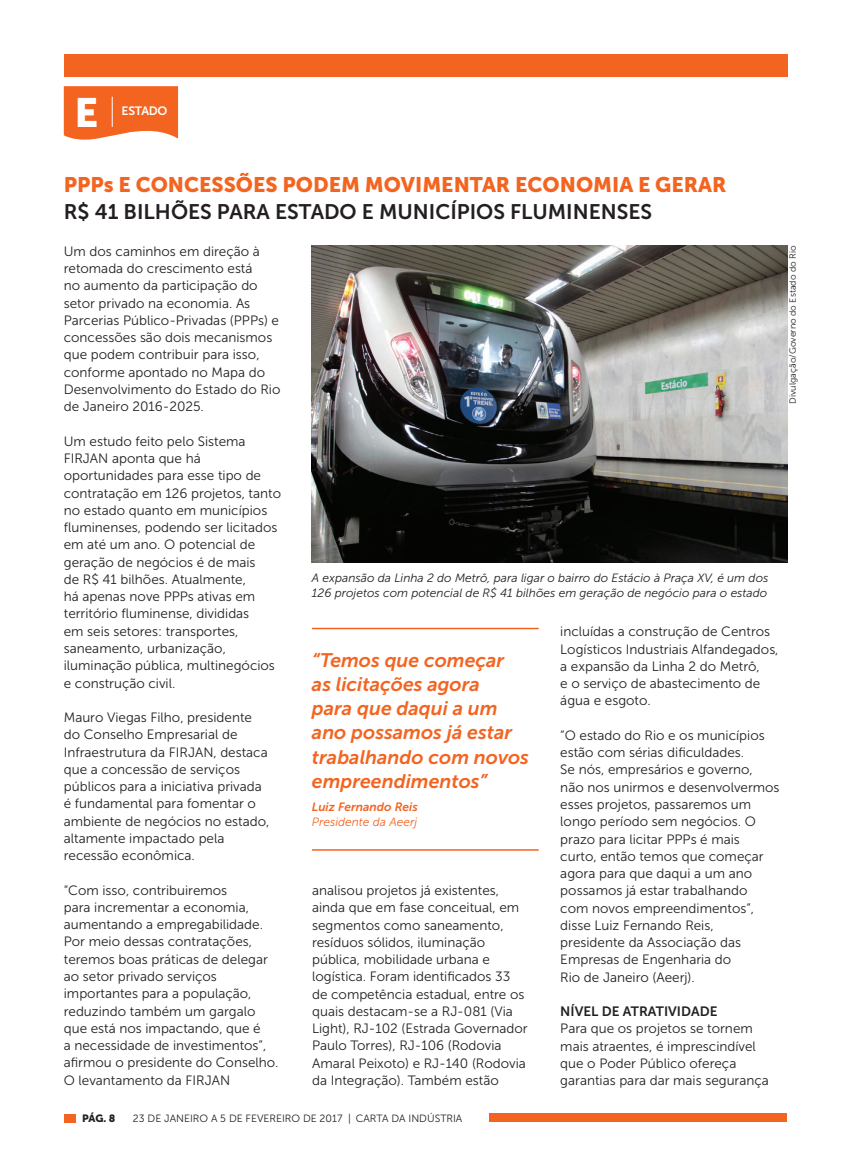
<style>
.page{position:relative;width:851px;height:1149px;background:#fff}
.page>*{position:absolute;margin:0;border:0;box-sizing:border-box;transform-origin:0 0}
.titulo_16{font:40.65px "Museo Sans 900";color:#fff}
.texto{font:21px/27px "Museo Sans 900";color:#f36421}
.OLHO_NOVO_01{font:italic 19.5px/24px "Museo Sans 700";color:#f36421}
.texto-2{font:13.5px/17.2px "Museo Sans 300";color:#231f20}
.Entretítulo{font:13.5px "Museo Sans 700";color:#231f20}
.t1{font:12.15px "Museo Sans 700";letter-spacing:-.02em;color:#fff}
.Legenda{font:italic 12px/15px "Museo Sans 300";color:#231f20}
.OLHO_NOVO_03{font:italic 12px "Museo Sans 300";color:#f36421}
.OLHO_NOVO_02{font:italic 12px "Museo Sans 700";color:#f36421}
.t2{font:10.5px "Museo Sans 300";color:#231f20}
.t3{font:10.5px "Museo Sans 900";color:#231f20}
.Crédito{font:9px "Museo Sans 300";color:#231f20}
.s1{font-family:"Museo Sans 700";color:#231f20}
</style>
<div class="page">
<div style="left:489px;top:1113px;width:298px;height:8px;background:#f36421"></div>
<div style="left:64px;top:54px;width:723px;height:22px;background:#f36421"></div>
<div style="left:64px;top:1113px;width:11px;height:8px;background:#f36421"></div>
<img style="left:312px;top:246px;width:475px;height:316px">
<svg style="left:64px;top:86px;width:114px;height:54px;background:#f47235"></svg>
<hr style="left:112px;top:97px;width:1px;height:30px;background:#fff">
<hr style="left:312px;top:627px;width:226px;height:2px;background:#f36421">
<hr style="left:312px;top:848px;width:226px;height:2px;background:#f36421">
<p class="titulo_16" style="left:74px;top:90px;width:25px">E</p>
<p class="t1" style="left:122px;top:104px;width:47px">ESTADO</p>
<p class="texto" style="left:64px;top:171px;width:664px">PPPs E CONCESSÕES PODEM MOVIMENTAR ECONOMIA E GERAR<br><span class="s1">R$ 41 BILHÕES PARA ESTADO E MUNICÍPIOS FLUMINENSES</span></p>
<p class="texto-2" style="left:64px;top:243px;width:218px">Um dos caminhos em direção à retomada do crescimento está<br>no aumento da participação do setor privado na economia. As<br>Parcerias Público-Privadas (PPPs) e concessões são dois mecanismos que podem contribuir para isso, conforme apontado no Mapa do<br>Desenvolvimento do Estado do Rio de Janeiro 2016-2025.</p>
<p class="texto-2" style="left:64px;top:432px;width:219px">Um estudo feito pelo Sistema<br>FIRJAN aponta que há oportunidades para esse tipo de contratação em 126 projetos, tanto no estado quanto em municípios fluminenses, podendo ser licitados em até um ano. O potencial de geração de negócios é de mais<br>de R$ 41 bilhões. Atualmente,<br>há apenas nove PPPs ativas em território fluminense, divididas<br>em seis setores: transportes, saneamento, urbanização, iluminação pública, multinegócios e construção civil.</p>
<p class="texto-2" style="left:64px;top:708px;width:207px">Mauro Viegas Filho, presidente do Conselho Empresarial de<br>Infraestrutura da FIRJAN, destaca que a concessão de serviços públicos para a iniciativa privada é fundamental para fomentar o ambiente de negócios no estado, altamente impactado pela recessão econômica.</p>
<p class="texto-2" style="left:64px;top:881px;width:216px">“Com isso, contribuiremos<br>para incrementar a economia, aumentando a empregabilidade.<br>Por meio dessas contratações, teremos boas práticas de delegar ao setor privado serviços importantes para a população, reduzindo também um gargalo que está nos impactando, que é<br>a necessidade de investimentos”, afirmou o presidente do Conselho.</p>
<p class="texto-2" style="left:64px;top:1071px;width:168px">O levantamento da FIRJAN</p>
<p class="Legenda" style="left:312px;top:570px;width:458px">A expansão da Linha 2 do Metrô, para ligar o bairro do Estácio à Praça XV, é um dos<br>126 projetos com potencial de R$ 41 bilhões em geração de negócio para o estado</p>
<p class="texto-2" style="left:560px;top:623px;width:220px">incluídas a construção de Centros<br>Logísticos Industriais Alfandegados, a expansão da Linha 2 do Metrô,<br>e o serviço de abastecimento de água e esgoto.</p>
<p class="texto-2" style="left:560px;top:726px;width:221px">“O estado do Rio e os municípios estão com sérias dificuldades.<br>Se nós, empresários e governo, não nos unirmos e desenvolvermos esses projetos, passaremos um longo período sem negócios. O prazo para licitar PPPs é mais curto, então temos que começar agora para que daqui a um ano possamos já estar trabalhando<br>com novos empreendimentos”, disse Luiz Fernando Reis, presidente da Associação das<br>Empresas de Engenharia do<br>Rio de Janeiro (Aeerj).</p>
<p class="Entretítulo" style="left:560px;top:1003px;width:159px">NÍVEL DE ATRATIVIDADE</p>
<p class="texto-2" style="left:560px;top:1019px;width:210px">Para que os projetos se tornem mais atraentes, é imprescindível que o Poder Público ofereça garantias para dar mais segurança</p>
<p class="OLHO_NOVO_01" style="left:312px;top:648px;width:218px">“Temos que começar<br>as licitações agora<br>para que daqui a um ano possamos já estar trabalhando com novos empreendimentos”</p>
<p class="OLHO_NOVO_02" style="left:312px;top:800px;width:107px">Luiz Fernando Reis</p>
<p class="OLHO_NOVO_03" style="left:312px;top:815px;width:107px">Presidente da Aeerj</p>
<p class="texto-2" style="left:312px;top:881px;width:217px">analisou projetos já existentes, ainda que em fase conceitual, em segmentos como saneamento, resíduos sólidos, iluminação pública, mobilidade urbana e logística. Foram identificados 33 de competência estadual, entre os quais destacam-se a RJ-081 (Via<br>Light), RJ-102 (Estrada Governador<br>Paulo Torres), RJ-106 (Rodovia<br>Amaral Peixoto) e RJ-140 (Rodovia da Integração). Também estão</p>
<p class="t3" style="left:82px;top:1111px;width:35px">PÁG. 8</p>
<p class="t2" style="left:133px;top:1112px;width:331px">23 DE JANEIRO A 5 DE FEVEREIRO DE 2017 | CARTA DA INDÚSTRIA</p>
<p class="Crédito" style="left:787px;top:403px;width:159px;rotate:-90deg">Divulgação/Governo do Estado do Rio</p>
</div>
